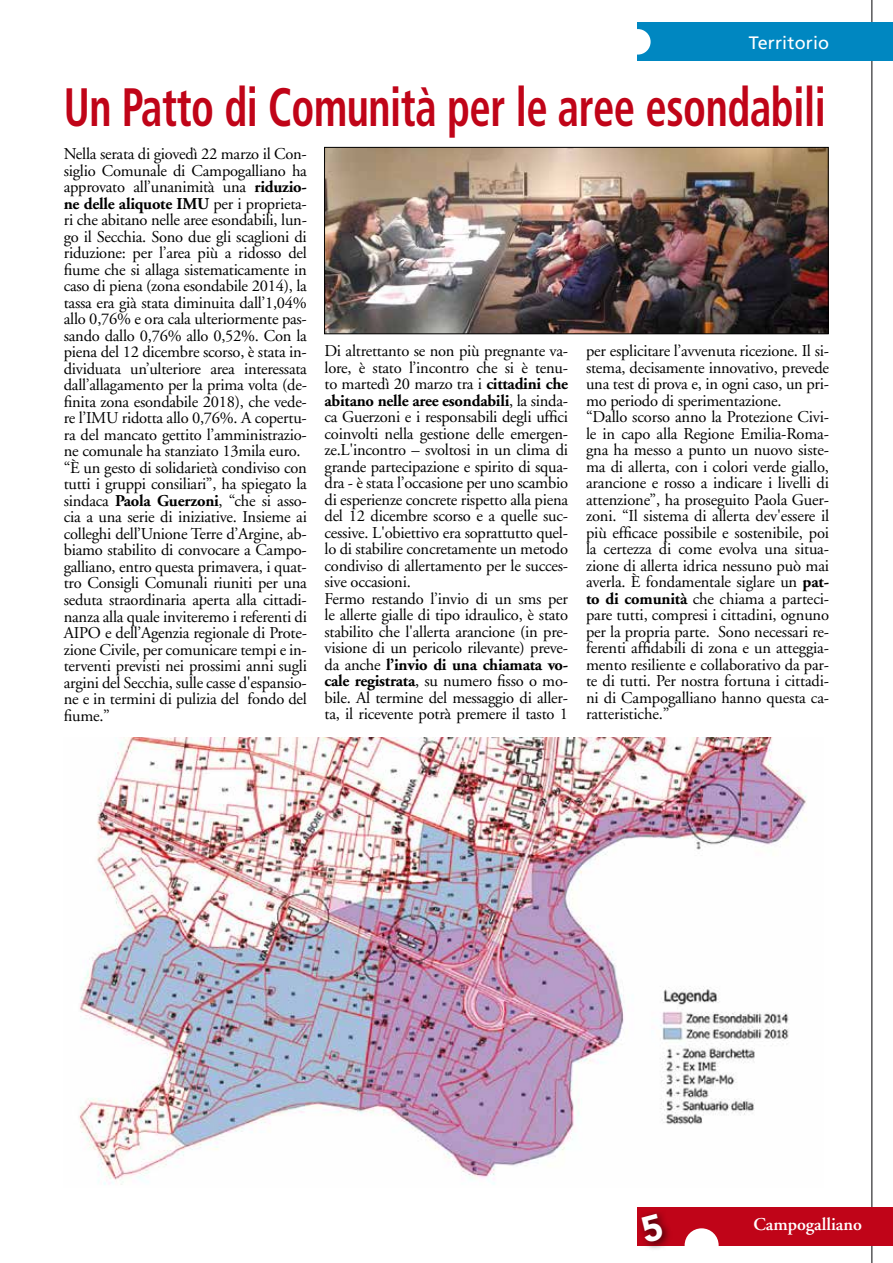
<style>
.page{position:relative;width:893px;height:1263px;background:#fff}
.page>*{position:absolute;margin:0;border:0;box-sizing:border-box;transform-origin:0 0}
.t1{font:700 condensed 54px "Frutiger";letter-spacing:-.01em;color:#c00418;scale:.79 1}
.t2{font:600 18px "Adobe Garamond";color:#fff}
.t3{font:18px "Frutiger";letter-spacing:.01em;color:#fff}
.t4{font:16.5px/16.5px "Adobe Garamond";letter-spacing:-.015em;color:#000}
.s1{font-weight:700}
</style>
<div class="page">
<hr style="left:871px;top:0;width:2px;height:1263px;background:#58585a">
<div style="left:638px;top:1207px;width:255px;height:38px;background:#c00418"></div>
<div style="left:685px;top:1228px;width:34px;height:34px;background:#fff;border-radius:50%"></div>
<div style="left:638px;top:23px;width:255px;height:38px;background:#0087c1"></div>
<div style="left:625px;top:29px;width:26px;height:26px;background:#fff;border-radius:50%"></div>
<img style="left:79px;top:737px;width:728px;height:448px">
<img style="left:326px;top:149px;width:501px;height:183px">
<div style="left:324px;top:147px;width:505px;height:187px;border:1px solid #000"></div>
<div style="left:637px;top:1208px;width:36px;height:43px;background:#000;opacity:.75"></div>
<svg style="left:640px;top:1213px;width:24px;height:30px"></svg>
<p class="t3" style="left:749px;top:32px;width:82px">Territorio</p>
<h1 class="t1" style="left:64px;top:75px;width:966px">Un Patto di Comunità per le aree esondabili</h1>
<p class="t4" style="left:64px;top:146px;width:245px">Nella serata di giovedì 22 marzo il Con&shy;siglio Comunale di Campogalliano ha approvato all’unanimità una <span class="s1">riduzio&shy;ne delle aliquote IMU</span> per i proprieta&shy;ri che abitano nelle aree esondabili, lun&shy;go il Secchia. Sono due gli scaglioni di riduzione: per l’area più a ridosso del fiume che si allaga sistematicamente in caso di piena (zona esondabile 2014), la tassa era già stata diminuita dall’1,04% allo 0,76% e ora cala ulteriormente pas&shy;sando dallo 0,76% allo 0,52%. Con la piena del 12 dicembre scorso, è stata in&shy;dividuata un’ulteriore area interessata dall’allagamento per la prima volta (de&shy;finita zona esondabile 2018), che vede&shy;re l’IMU ridotta allo 0,76%. A copertu&shy;ra del mancato gettito l’amministrazio&shy;ne comunale ha stanziato 13mila euro. “È un gesto di solidarietà condiviso con tutti i gruppi consiliari”, ha spiegato la sindaca <span class="s1">Paola Guerzoni</span>, “che si asso&shy;cia a una serie di iniziative. Insieme ai colleghi dell’Unione Terre d’Argine, ab&shy;biamo stabilito di convocare a Campo&shy;galliano, entro questa primavera, i quat&shy;tro Consigli Comunali riuniti per una seduta straordinaria aperta alla cittadi&shy;nanza alla quale inviteremo i referenti di AIPO e dell’Agenzia regionale di Prote&shy;zione Civile, per comunicare tempi e in&shy;terventi previsti nei prossimi anni sugli argini del Secchia, sulle casse d'espansio&shy;ne e in termini di pulizia del fondo del fiume.”</p>
<p class="t4" style="left:325px;top:343px;width:245px">Di altrettanto se non più pregnante va&shy;lore, è stato l’incontro che si è tenu&shy;to martedì 20 marzo tra i <span class="s1">cittadini che abitano nelle aree esondabili</span>, la sinda&shy;ca Guerzoni e i responsabili degli uffici coinvolti nella gestione delle emergen&shy;ze.L'incontro – svoltosi in un clima di grande partecipazione e spirito di squa&shy;dra - è stata l’occasione per uno scambio di esperienze concrete rispetto alla piena del 12 dicembre scorso e a quelle suc&shy;cessive. L'obiettivo era soprattutto quel&shy;lo di stabilire concretamente un metodo condiviso di allertamento per le succes&shy;sive occasioni.<br>Fermo restando l’invio di un sms per le allerte gialle di tipo idraulico, è stato stabilito che l'allerta arancione (in pre&shy;visione di un pericolo rilevante) preve&shy;da anche <span class="s1">l’invio di una chiamata vo&shy;cale registrata</span>, su numero fisso o mo&shy;bile. Al termine del messaggio di aller&shy;ta, il ricevente potrà premere il tasto 1</p>
<p class="t4" style="left:586px;top:343px;width:245px">per esplicitare l’avvenuta ricezione. Il si&shy;stema, decisamente innovativo, prevede una test di prova e, in ogni caso, un pri&shy;mo periodo di sperimentazione.<br>“Dallo scorso anno la Protezione Civi&shy;le in capo alla Regione Emilia-Roma&shy;gna ha messo a punto un nuovo siste&shy;ma di allerta, con i colori verde giallo, arancione e rosso a indicare i livelli di attenzione”, ha proseguito Paola Guer&shy;zoni. “Il sistema di allerta dev'essere il più efficace possibile e sostenibile, poi la certezza di come evolva una situa&shy;zione di allerta idrica nessuno può mai averla. È fondamentale siglare un <span class="s1">pat&shy;to di comunità</span> che chiama a parteci&shy;pare tutti, compresi i cittadini, ognuno per la propria parte. Sono necessari re&shy;ferenti affidabili di zona e un atteggia&shy;mento resiliente e collaborativo da par&shy;te di tutti. Per nostra fortuna i cittadi&shy;ni di Campogalliano hanno questa ca&shy;ratteristiche.”</p>
<p class="t2" style="left:753px;top:1214px;width:110px">Campogalliano</p>
</div>
